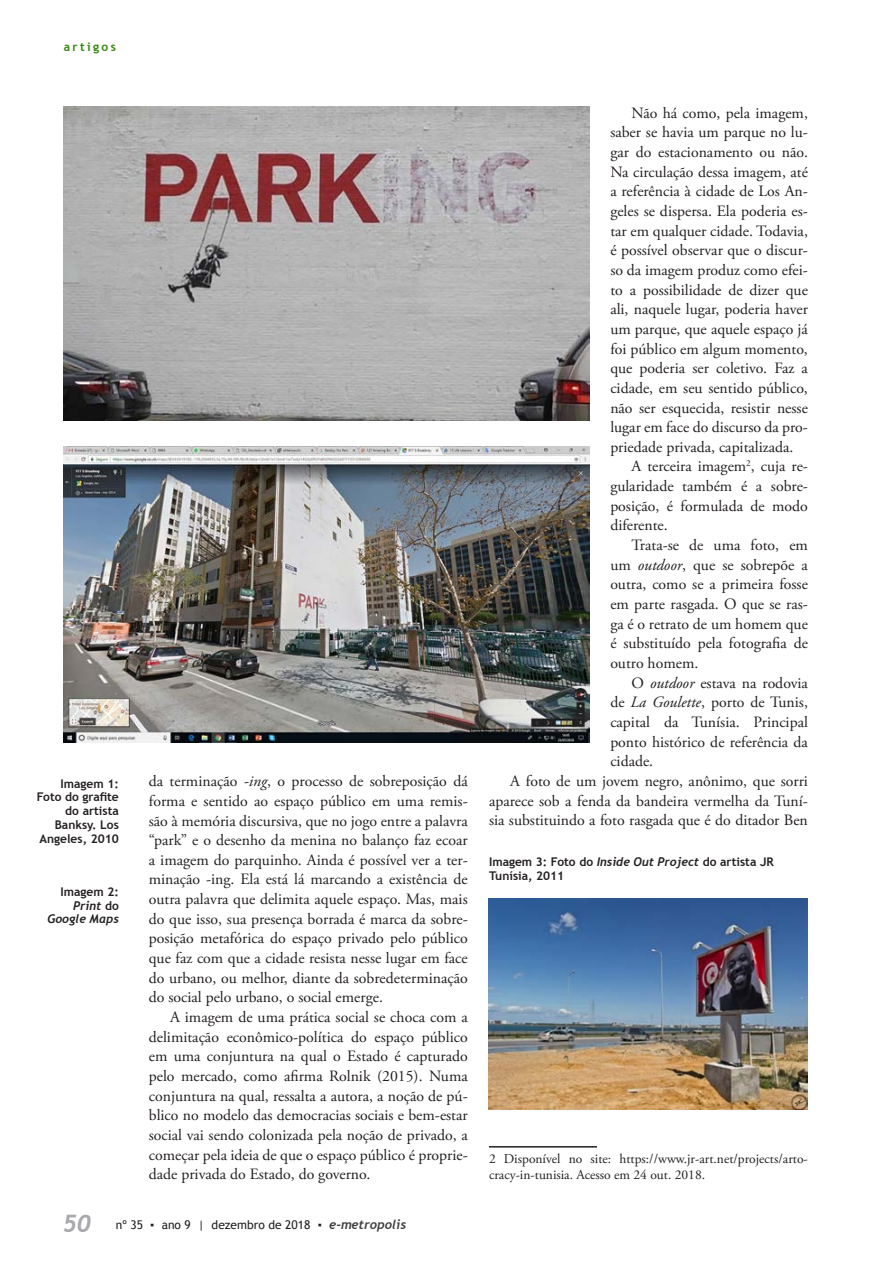
<style>
.page{position:relative;width:893px;height:1263px;background:#fff}
.page>*{position:absolute;margin:0;border:0;box-sizing:border-box;transform-origin:0 0}
.paragrafo_simples{font:15.75px/19.6px "Adobe Garamond Pro";color:#231f20;text-align:justify}
.nota_rodape{font:13.5px/16.2px "Adobe Garamond Pro";color:#231f20}
.legenda{font:700 12px/13.8px "Trebuchet MS";color:#231f20;text-align:right}
.t1{font:12px "Trebuchet MS";color:#231f20}
.legenda-2{font:italic 700 12px/13.8px "Trebuchet";color:#231f20;text-align:right}
.t2{font:700 12px "Trebuchet MS";letter-spacing:.2em;color:#32860a}
.s1{font-family:"Trebuchet MS";font-style:normal}
.s2{font-style:italic}
.s3{font-family:"Trebuchet";font-weight:700;font-style:italic;font-size:24px;color:#a8a9ad}
.s4{font-family:"Trebuchet";font-weight:700;font-style:italic;font-size:12.75px;color:#3e3e3f}
.s5{font-family:"Trebuchet";font-style:italic}
</style>
<div class="page">
<hr style="left:489px;top:1146px;width:108px;height:1px;background:#231f20">
<img style="left:64px;top:106px;width:525px;height:314px">
<img style="left:64px;top:447px;width:525px;height:295px">
<img style="left:489px;top:898px;width:319px;height:211px">
<p class="t2" style="left:64px;top:40px;width:54px">artigos</p>
<p class="legenda" style="left:37px;top:776px;width:84px">Imagem 1:<br>Foto do grafite do artista<br>Banksy. Los<br>Angeles, 2010</p>
<p class="legenda-2" style="left:47px;top:885px;width:73px"><span class="s1">Imagem 2:<br></span>Print <span class="s1">do<br></span>Google Maps</p>
<p class="paragrafo_simples" style="left:149px;top:772px;width:320px">da terminação <span class="s2">-ing</span>, o processo de sobreposição dá forma e sentido ao espaço público em uma remis&shy;são à memória discursiva, que no jogo entre a palavra “park” e o desenho da menina no balanço faz ecoar a imagem do parquinho. Ainda é possível ver a ter&shy;minação -ing. Ela está lá marcando a existência de outra palavra que delimita aquele espaço. Mas, mais do que isso, sua presença borrada é marca da sobre&shy;posição metafórica do espaço privado pelo público que faz com que a cidade resista nesse lugar em face do urbano, ou melhor, diante da sobredeterminação do social pelo urbano, o social emerge.</p>
<p class="paragrafo_simples" style="left:149px;top:1008px;width:320px;text-indent:21px">A imagem de uma prática social se choca com a delimitação econômico-política do espaço público em uma conjuntura na qual o Estado é capturado pelo mercado, como afirma Rolnik (2015). Numa conjuntura na qual, ressalta a autora, a noção de pú&shy;blico no modelo das democracias sociais e bem-estar social vai sendo colonizada pela noção de privado, a começar pela ideia de que o espaço público é proprie&shy;dade privada do Estado, do governo.</p>
<p class="t1" style="left:63px;top:1218px;width:345px"><span class="s3">50</span> nº 35 ▪ ano 9 | dezembro de 2018 ▪ <span class="s4">e-metropolis</span></p>
<p class="paragrafo_simples" style="left:610px;top:103px;width:199px;text-indent:21px">Não há como, pela imagem, saber se havia um parque no lu&shy;gar do estacionamento ou não.<br>Na circulação dessa imagem, até a referência à cidade de Los An&shy;geles se dispersa. Ela poderia es&shy;tar em qualquer cidade. Todavia, é possível observar que o discur&shy;so da imagem produz como efei&shy;to a possibilidade de dizer que ali, naquele lugar, poderia haver um parque, que aquele espaço já foi público em algum momento, que poderia ser coletivo. Faz a cidade, em seu sentido público, não ser esquecida, resistir nesse lugar em face do discurso da pro&shy;priedade privada, capitalizada.</p>
<p class="paragrafo_simples" style="left:610px;top:457px;width:199px;text-indent:21px">A terceira imagem<sup>2</sup>, cuja re&shy;gularidade também é a sobre&shy;posição, é formulada de modo diferente.</p>
<p class="paragrafo_simples" style="left:610px;top:536px;width:199px;text-indent:21px">Trata-se de uma foto, em um <span class="s2">outdoor</span>, que se sobrepõe a outra, como se a primeira fosse em parte rasgada. O que se ras&shy;ga é o retrato de um homem que é substituído pela fotografia de outro homem.</p>
<p class="paragrafo_simples" style="left:610px;top:673px;width:199px;text-indent:21px">O <span class="s2">outdoor</span> estava na rodovia de <span class="s2">La Goulette</span>, porto de Tunis, capital da Tunísia. Principal ponto histórico de referência da cidade.</p>
<p class="paragrafo_simples" style="left:489px;top:772px;width:320px;text-indent:21px">A foto de um jovem negro, anônimo, que sorri aparece sob a fenda da bandeira vermelha da Tuní&shy;sia substituindo a foto rasgada que é do ditador Ben</p>
<p class="legenda" style="left:489px;top:855px;width:286px;text-align:left">Imagem 3: Foto do <span class="s5">Inside Out Project</span> do artista JR<br>Tunísia, 2011</p>
<p class="nota_rodape" style="left:489px;top:1151px;width:320px">2 Disponível no site: https://www.jr-art.net/projects/arto&shy;cracy-in-tunisia. Acesso em 24 out. 2018.</p>
</div>
